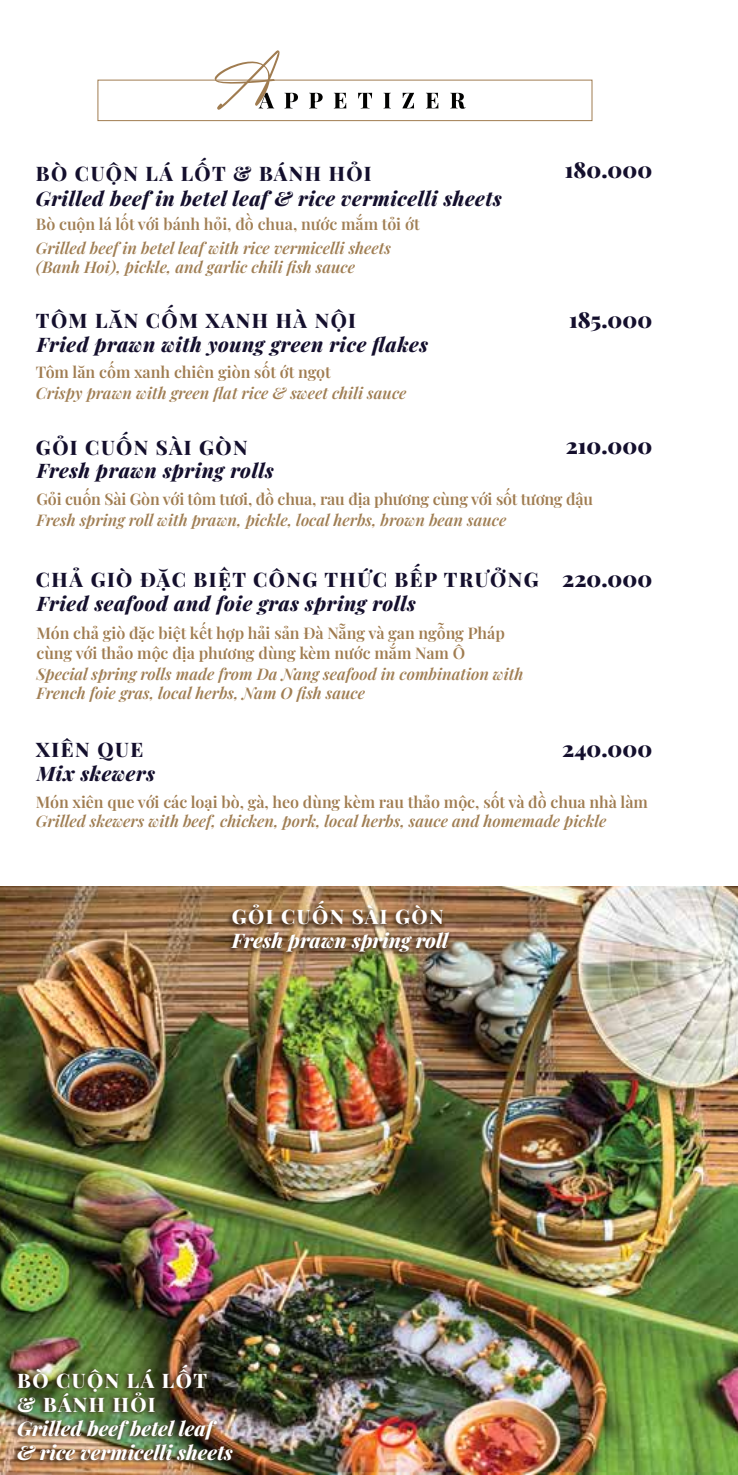
<style>
.page{position:relative;width:738px;height:1475px;background:#fff}
.page>*{position:absolute;margin:0;border:0;box-sizing:border-box;transform-origin:0 0}
.t1{font:900 22px "Playfair Display";color:#140f2d}
.t2{font:italic 800 20px "Playfair Display";letter-spacing:.025em;color:#140f2d}
.t3{font:800 20px "Playfair Display";letter-spacing:.075em;color:#140f2d}
.t4{font:italic 800 20px/24px "Playfair Display";color:#fff}
.t5{font:800 20px/24px "Playfair Display";letter-spacing:.07em;color:#fff}
.t6{font:italic 600 16px/19.2px "Playfair Display";color:#a07e53}
.t7{font:16px/19.2px "Playfair Display";color:#a07c50}
.t8{font:16px "Playfair Display";color:#a07e53}
</style>
<div class="page">
<div style="left:97px;top:80px;width:495px;height:41px;border:1px solid #a07c50"></div>
<svg style="left:309px;top:93px;width:13px;height:15px"></svg>
<svg style="left:333px;top:93px;width:13px;height:15px"></svg>
<svg style="left:358px;top:93px;width:14px;height:15px"></svg>
<svg style="left:383px;top:93px;width:7px;height:15px"></svg>
<svg style="left:402px;top:93px;width:12px;height:15px"></svg>
<svg style="left:426px;top:93px;width:12px;height:15px"></svg>
<svg style="left:450px;top:93px;width:15px;height:16px"></svg>
<svg style="left:214px;top:50px;width:84px;height:60px"></svg>
<img style="left:0;top:886px;width:737px;height:588px">
<img style="left:9px;top:1360px;width:230px;height:114px">
<img style="left:223px;top:896px;width:232px;height:66px">
<p class="t3" style="left:36px;top:157px;width:337px">BÒ CUỘN LÁ LỐT &amp; BÁNH HỎI</p>
<p class="t2" style="left:36px;top:183px;width:467px">Grilled beef in betel leaf &amp; rice vermicelli sheets</p>
<p class="t8" style="left:36px;top:212px;width:385px">Bò cuộn lá lốt với bánh hỏi, đồ chua, nước mắm tỏi ớt</p>
<p class="t6" style="left:36px;top:237px;width:356px">Grilled beef in betel leaf with rice vermicelli sheets (Banh Hoi), pickle, and garlic chili fish sauce</p>
<p class="t3" style="left:36px;top:305px;width:321px">TÔM LĂN CỐM XANH HÀ NỘI</p>
<p class="t2" style="left:37px;top:329px;width:392px">Fried prawn with young green rice flakes</p>
<p class="t7" style="left:36px;top:361px;width:296px">Tôm lăn cốm xanh chiên giòn sốt ớt ngọt</p>
<p class="t6" style="left:36px;top:382px;width:372px">Crispy prawn with green flat rice &amp; sweet chili sauce</p>
<h1 class="t1" style="left:564px;top:153px;width:89px">180.000</h1>
<h1 class="t1" style="left:568px;top:302px;width:85px">185.000</h1>
<p class="t3" style="left:36px;top:431px;width:213px">GỎI CUỐN SÀI GÒN</p>
<p class="t2" style="left:37px;top:455px;width:238px">Fresh prawn spring rolls</p>
<p class="t7" style="left:37px;top:487px;width:557px">Gỏi cuốn Sài Gòn với tôm tươi, đồ chua, rau địa phương cùng với sốt tương đậu</p>
<p class="t6" style="left:37px;top:508px;width:471px">Fresh spring roll with prawn, pickle, local herbs, brown bean sauce</p>
<h1 class="t1" style="left:565px;top:429px;width:88px">210.000</h1>
<p class="t3" style="left:36px;top:564px;width:504px">CHẢ GIÒ ĐẶC BIỆT CÔNG THỨC BẾP TRƯỞNG</p>
<p class="t2" style="left:37px;top:587px;width:380px">Fried seafood and foie gras spring rolls</p>
<p class="t7" style="left:36px;top:622px;width:469px">Món chả giò đặc biệt kết hợp hải sản Đà Nẵng và gan ngỗng Pháp cùng với thảo mộc địa phương dùng kèm nước mắm Nam Ô</p>
<p class="t6" style="left:36px;top:663px;width:488px">Special spring rolls made from Da Nang seafood in combination with<br>French foie gras, local herbs, Nam O fish sauce</p>
<h1 class="t1" style="left:561px;top:561px;width:91px">220.000</h1>
<p class="t3" style="left:36px;top:734px;width:109px">XIÊN QUE</p>
<p class="t2" style="left:37px;top:757px;width:120px">Mix skewers</p>
<p class="t7" style="left:36px;top:790px;width:613px">Món xiên que với các loại bò, gà, heo dùng kèm rau thảo mộc, sốt và đồ chua nhà làm</p>
<p class="t6" style="left:36px;top:809px;width:571px">Grilled skewers with beef, chicken, pork, local herbs, sauce and homemade pickle</p>
<h1 class="t1" style="left:562px;top:731px;width:91px">240.000</h1>
<p class="t5" style="left:231px;top:902px;width:213px">GỎI CUỐN SÀI GÒN</p>
<p class="t4" style="left:231px;top:926px;width:218px">Fresh prawn spring roll</p>
<p class="t5" style="left:17px;top:1366px;width:191px">BÒ CUỘN LÁ LỐT &amp; BÁNH HỎI</p>
<p class="t4" style="left:17px;top:1414px;width:217px">Grilled beef betel leaf &amp; rice vermicelli sheets</p>
</div>
